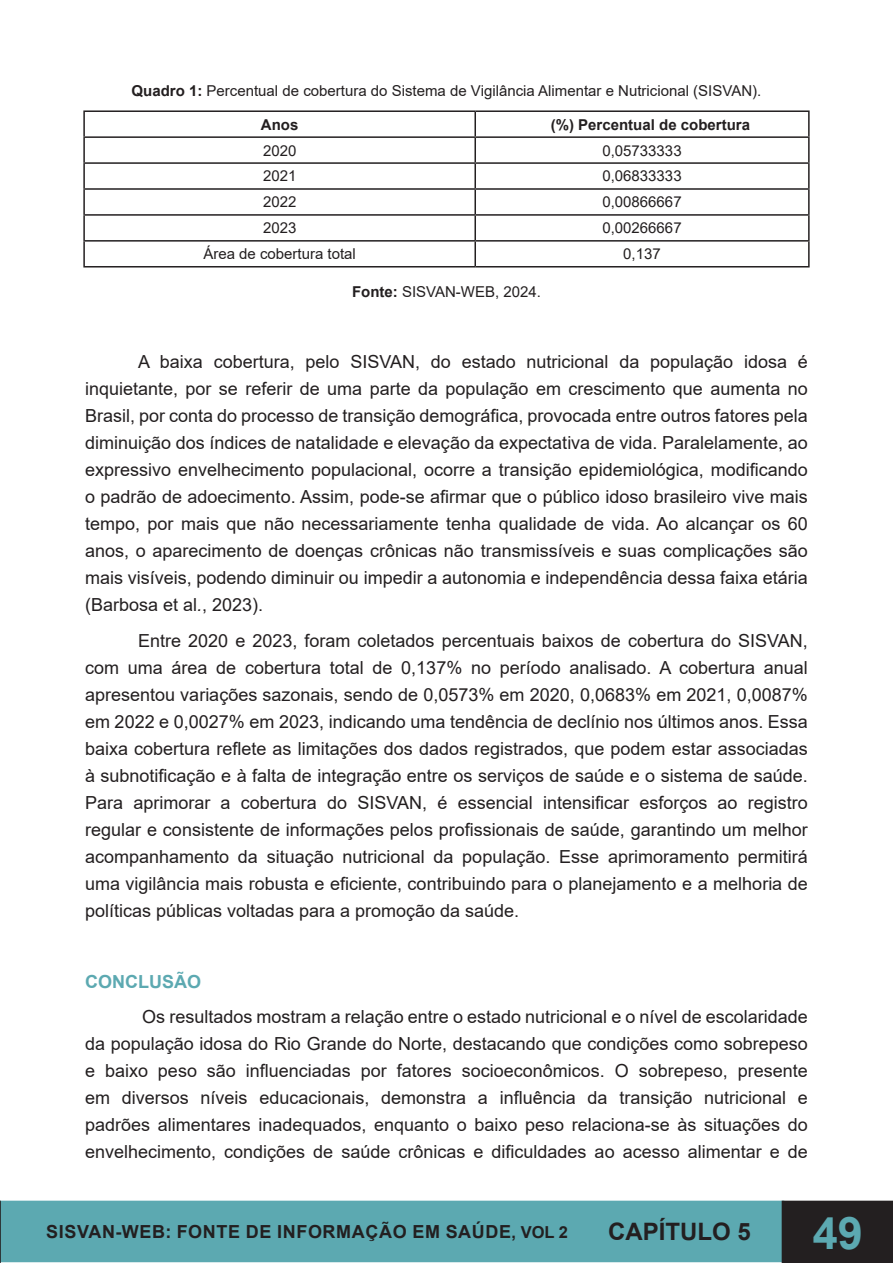
<style>
.page{position:relative;width:893px;height:1263px;background:#fff}
.page>*{position:absolute;margin:0;border:0;box-sizing:border-box;transform-origin:0 0}
.t1{font:700 45px "Arial";color:#5ca9b1}
.t2{font:700 24px "Arial";color:#231f20}
.t3{font:18px/27px "Arial";color:#231f20;text-align:justify}
.t4{font:700 18px "Arial";letter-spacing:.035em;color:#231f20}
.t5{font:700 18px "Arial";color:#5ca9b1}
.t6{font:15px "Arial";color:#231f20}
.t7{font:700 15px "Arial";color:#231f20}
.s1{font-weight:700}
.s2{font-style:italic}
.s3{font-size:16.5px}
</style>
<div class="page">
<div style="left:1px;top:1201px;width:782px;height:60px;background:#5ca9b1"></div>
<div style="left:0;top:1201px;width:784px;height:61px;border:2px solid #5ca9b1"></div>
<svg style="left:0;top:1201px;width:1px;height:62px"></svg>
<div style="left:782px;top:1201px;width:111px;height:62px;background:#231f20"></div>
<hr style="left:83px;top:110px;width:392px;height:2px;background:#231f20">
<hr style="left:83px;top:112px;width:2px;height:24px;background:#231f20">
<hr style="left:475px;top:110px;width:335px;height:2px;background:#231f20">
<hr style="left:474px;top:112px;width:2px;height:24px;background:#231f20">
<hr style="left:808px;top:112px;width:2px;height:24px;background:#231f20">
<hr style="left:83px;top:136px;width:392px;height:2px;background:#231f20">
<hr style="left:83px;top:138px;width:2px;height:24px;background:#231f20">
<hr style="left:475px;top:136px;width:335px;height:2px;background:#231f20">
<hr style="left:474px;top:138px;width:2px;height:24px;background:#231f20">
<hr style="left:808px;top:138px;width:2px;height:24px;background:#231f20">
<hr style="left:83px;top:162px;width:392px;height:2px;background:#231f20">
<hr style="left:83px;top:164px;width:2px;height:24px;background:#231f20">
<hr style="left:475px;top:162px;width:335px;height:2px;background:#231f20">
<hr style="left:474px;top:164px;width:2px;height:24px;background:#231f20">
<hr style="left:808px;top:164px;width:2px;height:24px;background:#231f20">
<hr style="left:83px;top:188px;width:392px;height:2px;background:#231f20">
<hr style="left:83px;top:190px;width:2px;height:24px;background:#231f20">
<hr style="left:475px;top:188px;width:335px;height:2px;background:#231f20">
<hr style="left:474px;top:190px;width:2px;height:24px;background:#231f20">
<hr style="left:808px;top:190px;width:2px;height:24px;background:#231f20">
<hr style="left:83px;top:214px;width:392px;height:2px;background:#231f20">
<hr style="left:83px;top:216px;width:2px;height:24px;background:#231f20">
<hr style="left:475px;top:214px;width:335px;height:2px;background:#231f20">
<hr style="left:474px;top:216px;width:2px;height:24px;background:#231f20">
<hr style="left:808px;top:216px;width:2px;height:24px;background:#231f20">
<hr style="left:83px;top:240px;width:392px;height:2px;background:#231f20">
<hr style="left:83px;top:242px;width:2px;height:24px;background:#231f20">
<hr style="left:475px;top:240px;width:335px;height:2px;background:#231f20">
<hr style="left:474px;top:242px;width:2px;height:24px;background:#231f20">
<hr style="left:808px;top:242px;width:2px;height:24px;background:#231f20">
<hr style="left:83px;top:266px;width:392px;height:1px;background:#231f20">
<hr style="left:475px;top:266px;width:335px;height:1px;background:#231f20">
<p class="t6" style="left:132px;top:80px;width:631px"><span class="s1">Quadro 1:</span> Percentual de cobertura do Sistema de Vigilância Alimentar e Nutricional (SISVAN).</p>
<p class="t7" style="left:261px;top:114px;width:39px">Anos</p>
<p class="t7" style="left:551px;top:114px;width:201px">(%) Percentual de cobertura</p>
<p class="t6" style="left:263px;top:140px;width:35px">2020</p>
<p class="t6" style="left:602px;top:140px;width:81px">0,05733333</p>
<p class="t6" style="left:263px;top:166px;width:35px">2021</p>
<p class="t6" style="left:602px;top:166px;width:81px">0,06833333</p>
<p class="t6" style="left:263px;top:192px;width:35px">2022</p>
<p class="t6" style="left:602px;top:192px;width:81px">0,00866667</p>
<p class="t6" style="left:263px;top:218px;width:35px">2023</p>
<p class="t6" style="left:602px;top:218px;width:81px">0,00266667</p>
<p class="t6" style="left:203px;top:244px;width:154px">Área de cobertura total</p>
<p class="t6" style="left:623px;top:244px;width:39px">0,137</p>
<p class="t6" style="left:352px;top:281px;width:190px"><span class="s1">Fonte:</span> SISVAN-WEB, 2024.</p>
<p class="t3" style="left:85px;top:348px;width:724px;text-indent:53px">A baixa cobertura, pelo SISVAN, do estado nutricional da população idosa é inquietante, por se referir de uma parte da população em crescimento que aumenta no Brasil, por conta do processo de transição demográfica, provocada entre outros fatores pela diminuição dos índices de natalidade e elevação da expectativa de vida. Paralelamente, ao expressivo envelhecimento populacional, ocorre a transição epidemiológica, modificando o padrão de adoecimento. Assim, pode-se afirmar que o público idoso brasileiro vive mais tempo, por mais que não necessariamente tenha qualidade de vida. Ao alcançar os 60 anos, o aparecimento de doenças crônicas não transmissíveis e suas complicações são mais visíveis, podendo diminuir ou impedir a autonomia e independência dessa faixa etária (Barbosa et al<span class="s2">.</span>, 2023).</p>
<p class="t3" style="left:85px;top:627px;width:724px;text-indent:53px">Entre 2020 e 2023, foram coletados percentuais baixos de cobertura do SISVAN, com uma área de cobertura total de 0,137% no período analisado. A cobertura anual apresentou variações sazonais, sendo de 0,0573% em 2020, 0,0683% em 2021, 0,0087% em 2022 e 0,0027% em 2023, indicando uma tendência de declínio nos últimos anos. Essa baixa cobertura reflete as limitações dos dados registrados, que podem estar associadas à subnotificação e à falta de integração entre os serviços de saúde e o sistema de saúde.<br>Para aprimorar a cobertura do SISVAN, é essencial intensificar esforços ao registro regular e consistente de informações pelos profissionais de saúde, garantindo um melhor acompanhamento da situação nutricional da população. Esse aprimoramento permitirá uma vigilância mais robusta e eficiente, contribuindo para o planejamento e a melhoria de políticas públicas voltadas para a promoção da saúde.</p>
<p class="t5" style="left:85px;top:969px;width:117px">CONCLUSÃO</p>
<p class="t3" style="left:85px;top:1003px;width:724px;text-indent:57px">Os resultados mostram a relação entre o estado nutricional e o nível de escolaridade da população idosa do Rio Grande do Norte, destacando que condições como sobrepeso e baixo peso são influenciadas por fatores socioeconômicos. O sobrepeso, presente em diversos níveis educacionais, demonstra a influência da transição nutricional e padrões alimentares inadequados, enquanto o baixo peso relaciona-se às situações do envelhecimento, condições de saúde crônicas e dificuldades ao acesso alimentar e de</p>
<p class="t4" style="left:46px;top:1219px;width:523px">SISVAN-WEB: FONTE DE INFORMAÇÃO EM SAÚDE<span class="s3">, VOL 2</span></p>
<h2 class="t2" style="left:608px;top:1215px;width:144px">CAPÍTULO 5</h2>
<h1 class="t1" style="left:813px;top:1201px;width:52px">49</h1>
</div>
